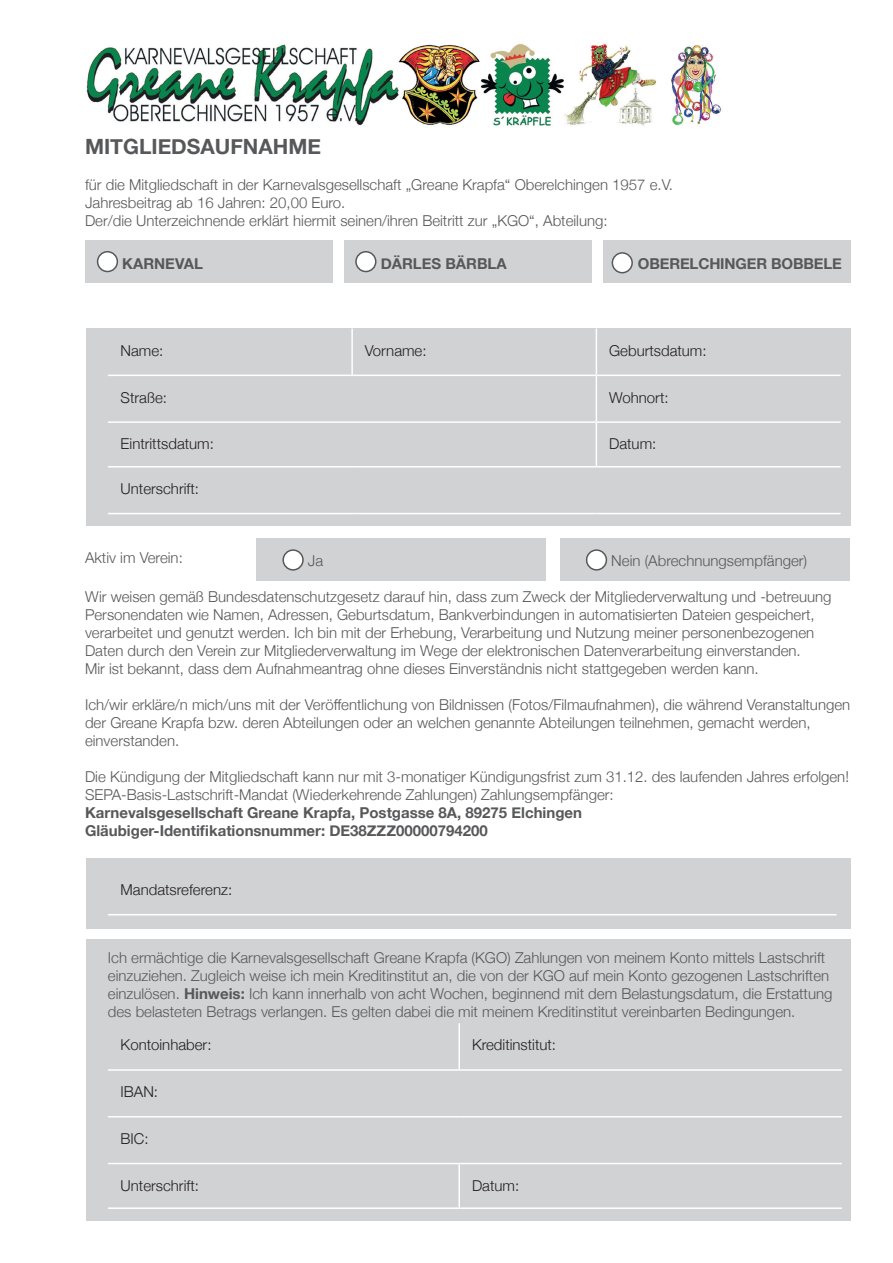
<style>
.page{position:relative;width:893px;height:1263px;background:#fff}
.page>*{position:absolute;margin:0;border:0;box-sizing:border-box;transform-origin:0 0}
.t1{font:700 21px "Helvetica Neue";color:#57585a}
.t2{font:300 15px/18px "Helvetica Neue";color:#57585a}
.t3{font:700 15px/18px "Helvetica Neue";color:#57585a}
.t4{font:300 15px "Helvetica Neue";color:#231f20}
.s1{font-weight:700}
</style>
<div class="page">
<div style="left:86px;top:240px;width:247px;height:43px;background:#d1d2d4"></div>
<div style="left:257px;top:538px;width:289px;height:43px;background:#d1d2d4"></div>
<div style="left:345px;top:240px;width:247px;height:43px;background:#d1d2d4"></div>
<div style="left:560px;top:538px;width:290px;height:43px;background:#d1d2d4"></div>
<div style="left:603px;top:240px;width:247px;height:43px;background:#d1d2d4"></div>
<div style="left:86px;top:329px;width:764px;height:197px;background:#d1d2d4"></div>
<div style="left:86px;top:858px;width:764px;height:70px;background:#d1d2d4"></div>
<div style="left:86px;top:939px;width:764px;height:281px;background:#d1d2d4"></div>
<img style="left:86px;top:43px;width:635px;height:83px">
<div style="left:98px;top:252px;width:19px;height:19px;background:#fff;border-radius:50%"></div>
<div style="left:97px;top:251px;width:21px;height:21px;border:2px solid #57585a;border-radius:50%"></div>
<div style="left:283px;top:550px;width:20px;height:20px;background:#fff;border-radius:50%"></div>
<div style="left:282px;top:549px;width:22px;height:22px;border:2px solid #57585a;border-radius:50%"></div>
<div style="left:356px;top:252px;width:20px;height:19px;background:#fff;border-radius:50%"></div>
<div style="left:355px;top:251px;width:21px;height:21px;border:2px solid #57585a;border-radius:50%"></div>
<div style="left:587px;top:550px;width:19px;height:20px;background:#fff;border-radius:50%"></div>
<div style="left:586px;top:549px;width:21px;height:22px;border:2px solid #57585a;border-radius:50%"></div>
<div style="left:612px;top:253px;width:20px;height:20px;background:#fff;border-radius:50%"></div>
<div style="left:612px;top:252px;width:21px;height:21px;border:2px solid #57585a;border-radius:50%"></div>
<hr style="left:351px;top:329px;width:2px;height:46px;background:#fff">
<hr style="left:596px;top:329px;width:1px;height:46px;background:#fff">
<hr style="left:108px;top:375px;width:244px;height:1px;background:#fff">
<hr style="left:352px;top:375px;width:244px;height:1px;background:#fff">
<hr style="left:596px;top:375px;width:245px;height:1px;background:#fff">
<hr style="left:596px;top:376px;width:1px;height:45px;background:#fff">
<hr style="left:108px;top:421px;width:244px;height:2px;background:#fff">
<hr style="left:352px;top:421px;width:244px;height:2px;background:#fff">
<hr style="left:596px;top:421px;width:245px;height:2px;background:#fff">
<hr style="left:596px;top:423px;width:1px;height:43px;background:#fff">
<hr style="left:108px;top:466px;width:244px;height:1px;background:#fff">
<hr style="left:352px;top:466px;width:244px;height:1px;background:#fff">
<hr style="left:596px;top:466px;width:245px;height:1px;background:#fff">
<hr style="left:108px;top:513px;width:244px;height:1px;background:#fff">
<hr style="left:352px;top:513px;width:244px;height:1px;background:#fff">
<hr style="left:596px;top:513px;width:245px;height:1px;background:#fff">
<hr style="left:458px;top:1023px;width:2px;height:46px;background:#fff">
<hr style="left:108px;top:1069px;width:351px;height:2px;background:#fff">
<hr style="left:459px;top:1069px;width:383px;height:2px;background:#fff">
<hr style="left:108px;top:1116px;width:351px;height:1px;background:#fff">
<hr style="left:459px;top:1116px;width:383px;height:1px;background:#fff">
<hr style="left:108px;top:1163px;width:351px;height:1px;background:#fff">
<hr style="left:459px;top:1163px;width:383px;height:1px;background:#fff">
<hr style="left:458px;top:1164px;width:2px;height:43px;background:#fff">
<hr style="left:108px;top:1207px;width:351px;height:2px;background:#fff">
<hr style="left:459px;top:1207px;width:383px;height:2px;background:#fff">
<hr style="left:108px;top:914px;width:729px;height:1px;background:#fff">
<h1 class="t1" style="left:85px;top:130px;width:238px">MITGLIEDSAUFNAHME</h1>
<p class="t2" style="left:85px;top:175px;width:589px">für die Mitgliedschaft in der Karnevalsgesellschaft „Greane Krapfa“ Oberelchingen 1957 e.V.<br>Jahresbeitrag ab 16 Jahren: 20,00 Euro.<br>Der/die Unterzeichnende erklärt hiermit seinen/ihren Beitritt zur „KGO“, Abteilung:</p>
<p class="t3" style="left:122px;top:255px;width:82px">KARNEVAL</p>
<p class="t3" style="left:381px;top:255px;width:128px">DÄRLES BÄRBLA</p>
<p class="t3" style="left:638px;top:255px;width:205px">OBERELCHINGER BOBBELE</p>
<p class="t4" style="left:121px;top:338px;width:44px">Name:</p>
<p class="t4" style="left:365px;top:338px;width:63px">Vorname:</p>
<p class="t4" style="left:609px;top:338px;width:99px">Geburtsdatum:</p>
<p class="t4" style="left:121px;top:385px;width:48px">Straße:</p>
<p class="t4" style="left:609px;top:385px;width:61px">Wohnort:</p>
<p class="t4" style="left:121px;top:432px;width:95px">Eintrittsdatum:</p>
<p class="t4" style="left:609px;top:432px;width:49px">Datum:</p>
<p class="t4" style="left:121px;top:477px;width:80px">Unterschrift:</p>
<p class="t2" style="left:85px;top:547px;width:99px">Aktiv im Verein:</p>
<p class="t2" style="left:85px;top:586px;width:748px">Wir weisen gemäß Bundesdatenschutzgesetz darauf hin, dass zum Zweck der Mitgliederverwaltung und -betreuung Personendaten wie Namen, Adressen, Geburtsdatum, Bankverbindungen in automatisierten Dateien gespeichert, verarbeitet und genutzt werden. Ich bin mit der Erhebung, Verarbeitung und Nutzung meiner personenbezogenen Daten durch den Verein zur Mitgliederverwaltung im Wege der elektronischen Datenverarbeitung einverstanden.<br>Mir ist bekannt, dass dem Aufnahmeantrag ohne dieses Einverständnis nicht stattgegeben werden kann.</p>
<p class="t2" style="left:85px;top:694px;width:767px">Ich/wir erkläre/n mich/uns mit der Veröffentlichung von Bildnissen (Fotos/Filmaufnahmen), die während Veranstaltungen der Greane Krapfa bzw. deren Abteilungen oder an welchen genannte Abteilungen teilnehmen, gemacht werden, einverstanden.</p>
<p class="t2" style="left:85px;top:766px;width:765px">Die Kündigung der Mitgliedschaft kann nur mit 3-monatiger Kündigungsfrist zum 31.12. des laufenden Jahres erfolgen!<br>SEPA-Basis-Lastschrift-Mandat (Wiederkehrende Zahlungen) Zahlungsempfänger:</p>
<p class="t3" style="left:85px;top:804px;width:498px">Karnevalsgesellschaft Greane Krapfa, Postgasse 8A, 89275 Elchingen<br>Gläubiger-Identifikationsnummer: DE38ZZZ00000794200</p>
<p class="t2" style="left:611px;top:551px;width:197px">Nein (Abrechnungsempfänger)</p>
<p class="t2" style="left:308px;top:551px;width:17px">Ja</p>
<p class="t4" style="left:121px;top:878px;width:113px">Mandatsreferenz:</p>
<p class="t2" style="left:108px;top:948px;width:726px">Ich ermächtige die Karnevalsgesellschaft Greane Krapfa (KGO) Zahlungen von meinem Konto mittels Lastschrift einzuziehen. Zugleich weise ich mein Kreditinstitut an, die von der KGO auf mein Konto gezogenen Lastschriften einzulösen. <span class="s1">Hinweis:</span> Ich kann innerhalb von acht Wochen, beginnend mit dem Belastungsdatum, die Erstattung des belasteten Betrags verlangen. Es gelten dabei die mit meinem Kreditinstitut vereinbarten Bedingungen.</p>
<p class="t4" style="left:121px;top:1033px;width:92px">Kontoinhaber:</p>
<p class="t4" style="left:472px;top:1033px;width:86px">Kreditinstitut:</p>
<p class="t4" style="left:121px;top:1080px;width:39px">IBAN:</p>
<p class="t4" style="left:121px;top:1126px;width:30px">BIC:</p>
<p class="t4" style="left:121px;top:1173px;width:80px">Unterschrift:</p>
<p class="t4" style="left:472px;top:1173px;width:49px">Datum:</p>
</div>
